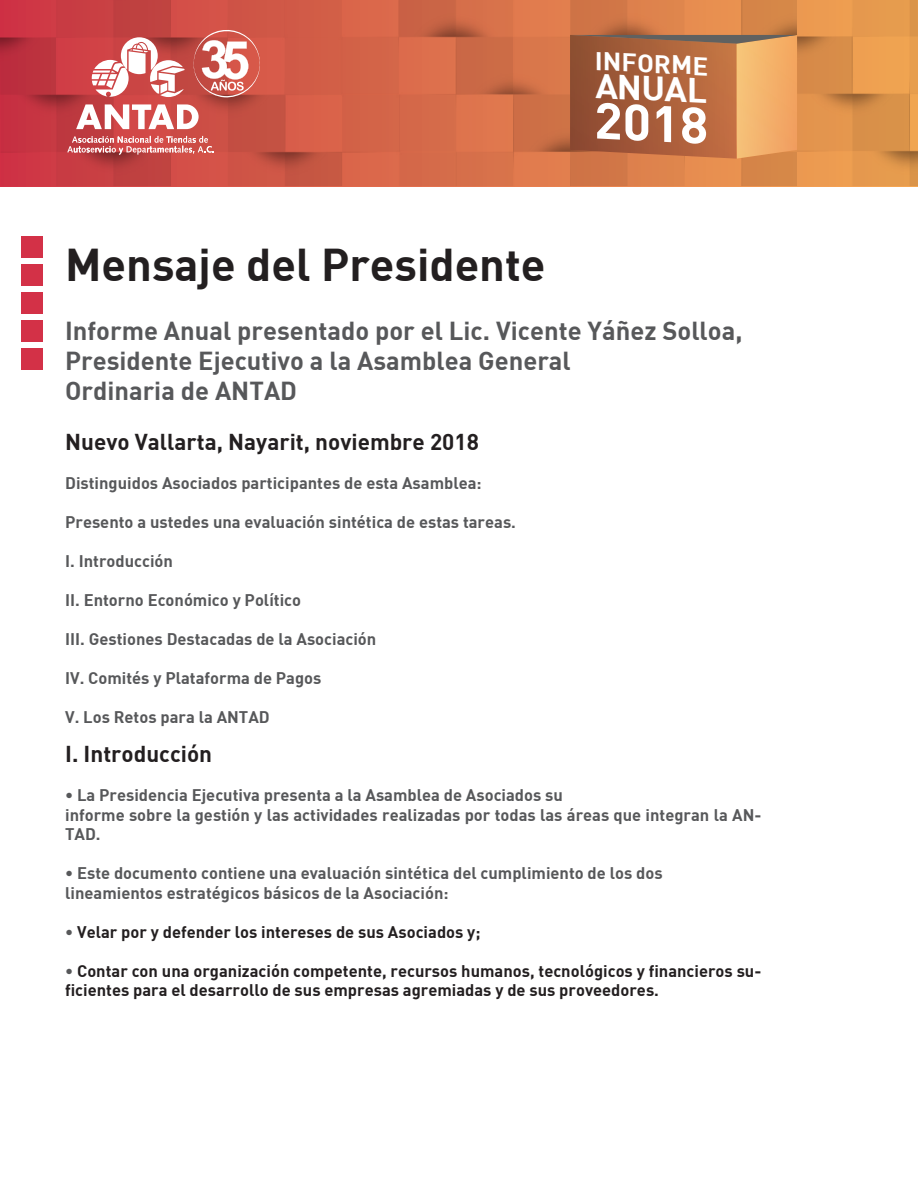
<style>
.page{position:relative;width:918px;height:1188px;background:#fff}
.page>*{position:absolute;margin:0;border:0;box-sizing:border-box;transform-origin:0 0}
.t1{font:50.25px "DIN Bold";color:#fff;scale:1.05 1}
.TITULOS{font:45px "DIN Bold";color:#231f20}
.t2{font:33.9px "DIN Bold";color:#fff;scale:1.05 1}
.SUBTITULOS{font:25.5px "DIN Bold";color:#57585a}
.t3{font:25.05px "DIN Bold";color:#fff;scale:1.05 1}
.PARRAFOS{font:22.5px "DIN Bold";color:#231f20}
.PARRAFOS-2{font:16.5px/19.5px "DIN Bold";color:#57585a}
.PARRAFOS-3{font:16.5px/19.5px "DIN Bold";color:#231f20}
.s1{color:#57585a}
</style>
<div class="page">
<img style="left:0;top:0;width:56px;height:186px">
<img style="left:56px;top:0;width:862px;height:186px">
<svg style="left:191px;top:27px;width:72px;height:71px"></svg>
<svg style="left:76px;top:104px;width:123px;height:25px"></svg>
<svg style="left:92px;top:37px;width:93px;height:60px"></svg>
<svg style="left:67px;top:136px;width:147px;height:19px;background:#d57574"></svg>
<svg style="left:570px;top:35px;width:227px;height:124px;background:#ba7448"></svg>
<div style="left:21px;top:237px;width:21px;height:21px;background:#d33147"></div>
<div style="left:21px;top:265px;width:21px;height:21px;background:#d33147"></div>
<div style="left:21px;top:293px;width:21px;height:21px;background:#d33147"></div>
<div style="left:21px;top:321px;width:21px;height:21px;background:#d33147"></div>
<div style="left:21px;top:349px;width:21px;height:21px;background:#d33147"></div>
<h3 class="t3" style="left:596px;top:44px;width:110px;rotate:3deg">INFORME</h3>
<h3 class="t2" style="left:597px;top:63px;width:108px;rotate:3deg">ANUAL</h3>
<h1 class="t1" style="left:597px;top:87px;width:111px;rotate:3deg">2018</h1>
<p class="TITULOS" style="left:65px;top:235px;width:482px">Mensaje del Presidente</p>
<p class="SUBTITULOS" style="left:65px;top:314px;width:679px">Informe Anual presentado por el Lic. Vicente Yáñez Solloa,</p>
<p class="SUBTITULOS" style="left:65px;top:344px;width:507px">Presidente Ejecutivo a la Asamblea General</p>
<p class="SUBTITULOS" style="left:65px;top:374px;width:233px">Ordinaria de ANTAD</p>
<p class="PARRAFOS" style="left:65px;top:427px;width:415px">Nuevo Vallarta, Nayarit, noviembre 2018</p>
<p class="PARRAFOS-2" style="left:65px;top:473px;width:418px">Distinguidos Asociados participantes de esta Asamblea:</p>
<p class="PARRAFOS-2" style="left:65px;top:512px;width:452px">Presento a ustedes una evaluación sintética de estas tareas.</p>
<p class="PARRAFOS-2" style="left:65px;top:551px;width:109px">I. Introducción</p>
<p class="PARRAFOS-2" style="left:65px;top:590px;width:237px">II. Entorno Económico y Político</p>
<p class="PARRAFOS-2" style="left:65px;top:629px;width:313px">III. Gestiones Destacadas de la Asociación</p>
<p class="PARRAFOS-2" style="left:65px;top:668px;width:258px">IV. Comités y Plataforma de Pagos</p>
<p class="PARRAFOS-2" style="left:65px;top:707px;width:206px">V. Los Retos para la ANTAD</p>
<p class="PARRAFOS" style="left:65px;top:739px;width:149px">I. Introducción</p>
<p class="PARRAFOS-2" style="left:65px;top:785px;width:499px">• La Presidencia Ejecutiva presenta a la Asamblea de Asociados su</p>
<p class="PARRAFOS-2" style="left:65px;top:804px;width:698px">informe sobre la gestión y las actividades realizadas por todas las áreas que integran la AN-<br>TAD.</p>
<p class="PARRAFOS-2" style="left:65px;top:863px;width:599px">• Este documento contiene una evaluación sintética del cumplimiento de los dos</p>
<p class="PARRAFOS-2" style="left:65px;top:882px;width:385px">lineamientos estratégicos básicos de la Asociación:</p>
<p class="PARRAFOS-3" style="left:65px;top:921px;width:417px"><span class="s1">•</span> Velar por y defender los intereses de sus Asociados y;</p>
<p class="PARRAFOS-3" style="left:65px;top:960px;width:698px"><span class="s1">•</span> Contar con una organización competente, recursos humanos, tecnológicos y financieros su&shy;ficientes para el desarrollo de sus empresas agremiadas y de sus proveedores.</p>
</div>
